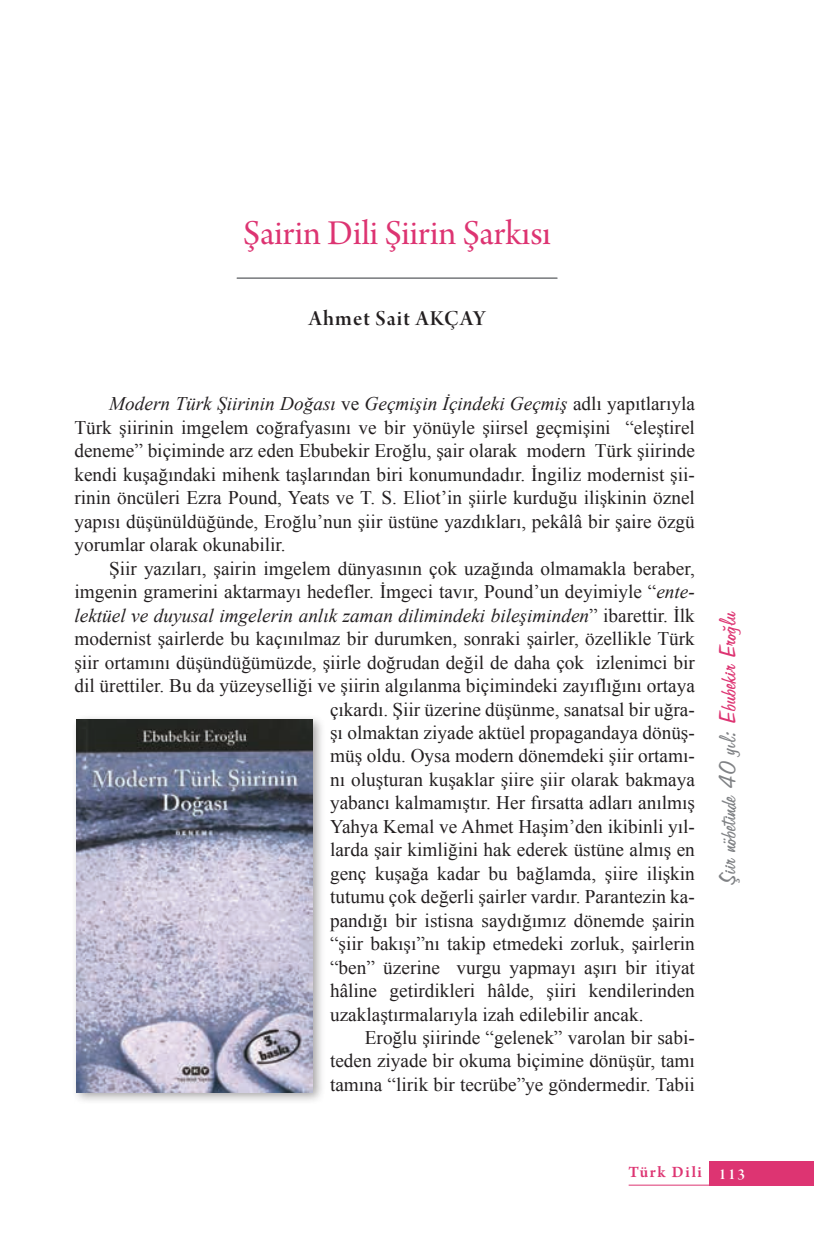
<style>
.page{position:relative;width:819px;height:1241px;background:#fff}
.page>*{position:absolute;margin:0;border:0;box-sizing:border-box;transform-origin:0 0}
.t1{font:36.75px "Arno Pro Subhead";color:#dd3472}
.t2{font:26.25px "Freehand 575";color:#808285}
.t3{font:22.75px "Arno Pro Smbd Display";letter-spacing:.045em;color:#231f20}
.t4{font:19.25px/23.4px "Times New Roman";color:#231f20;text-align:justify}
.t5{font:italic 19.25px "Times New Roman";color:#231f20}
.t6{font:600 16.62px "Arno Pro";letter-spacing:.1em;color:#dd3472}
.s1{font-style:italic}
.s2{font-style:normal}
.s3{color:#dd3472}
</style>
<div class="page">
<div style="left:709px;top:1160px;width:105px;height:25px;background:#dd3472"></div>
<hr style="left:628px;top:1184px;width:81px;height:1px;background:#dd3472">
<hr style="left:237px;top:277px;width:320px;height:1px;background:#808285">
<hr style="left:237px;top:278px;width:320px;height:1px;background:#808285">
<div style="left:71px;top:713px;width:254px;height:391px;background:#231f20;opacity:.41"></div>
<img style="left:77px;top:719px;width:236px;height:372px">
<h1 class="t1" style="left:243px;top:212px;width:309px">Şairin Dili Şiirin Şarkısı</h1>
<p class="t3" style="left:309px;top:305px;width:178px">Ahmet Sait AKÇAY</p>
<p class="t4" style="left:74px;top:392px;width:622px;text-indent:35px"><span class="s1">Modern Türk Şiirinin Doğası</span> ve <span class="s1">Geçmişin İçindeki Geçmiş</span> adlı yapıtlarıyla Türk şiirinin imgelem coğrafyasını ve bir yönüyle şiirsel geçmişini “eleştirel deneme” biçiminde arz eden Ebubekir Eroğlu, şair olarak modern Türk şiirinde kendi kuşağındaki mihenk taşlarından biri konumundadır. İngiliz modernist şii&shy;rinin öncüleri Ezra Pound, Yeats ve T. S. Eliot’in şiirle kurduğu ilişkinin öznel yapısı düşünüldüğünde, Eroğlu’nun şiir üstüne yazdıkları, pekâlâ bir şaire özgü yorumlar olarak okunabilir.</p>
<p class="t4" style="left:109px;top:556px;width:587px">Şiir yazıları, şairin imgelem dünyasının çok uzağında olmamakla beraber,</p>
<p class="t4" style="left:74px;top:579px;width:622px">imgenin gramerini aktarmayı hedefler. İmgeci tavır, Pound’un deyimiyle “<span class="s1">ente-</span></p>
<p class="t5" style="left:74px;top:602px;width:622px">lektüel ve duyusal imgelerin anlık zaman dilimindeki bileşiminden<span class="s2">” ibarettir. İlk</span></p>
<p class="t4" style="left:74px;top:626px;width:622px">modernist şairlerde bu kaçınılmaz bir durumken, sonraki şairler, özellikle Türk</p>
<p class="t4" style="left:74px;top:650px;width:622px">şiir ortamını düşündüğümüzde, şiirle doğrudan değil de daha çok izlenimci bir</p>
<p class="t4" style="left:74px;top:673px;width:622px">dil ürettiler. Bu da yüzeyselliği ve şiirin algılanma biçimindeki zayıflığını ortaya</p>
<p class="t4" style="left:330px;top:697px;width:366px">çıkardı. Şiir üzerine düşünme, sanatsal bir uğra-</p>
<p class="t4" style="left:330px;top:720px;width:366px">şı olmaktan ziyade aktüel propagandaya dönüş-</p>
<p class="t4" style="left:330px;top:743px;width:366px">müş oldu. Oysa modern dönemdeki şiir ortamı-</p>
<p class="t4" style="left:330px;top:767px;width:366px">nı oluşturan kuşaklar şiire şiir olarak bakmaya</p>
<p class="t4" style="left:330px;top:790px;width:366px">yabancı kalmamıştır. Her fırsatta adları anılmış</p>
<p class="t4" style="left:330px;top:814px;width:366px">Yahya Kemal ve Ahmet Haşim’den ikibinli yıl-</p>
<p class="t4" style="left:330px;top:837px;width:366px">larda şair kimliğini hak ederek üstüne almış en</p>
<p class="t4" style="left:330px;top:861px;width:366px">genç kuşağa kadar bu bağlamda, şiire ilişkin</p>
<p class="t4" style="left:330px;top:884px;width:366px">tutumu çok değerli şairler vardır. Parantezin ka-</p>
<p class="t4" style="left:330px;top:908px;width:366px">pandığı bir istisna saydığımız dönemde şairin</p>
<p class="t4" style="left:330px;top:931px;width:366px">“şiir bakışı”nı takip etmedeki zorluk, şairlerin</p>
<p class="t4" style="left:330px;top:954px;width:366px">“ben” üzerine vurgu yapmayı aşırı bir itiyat</p>
<p class="t4" style="left:330px;top:978px;width:366px">hâline getirdikleri hâlde, şiiri kendilerinden</p>
<p class="t4" style="left:330px;top:1001px;width:315px">uzaklaştırmalarıyla izah edilebilir ancak.</p>
<p class="t4" style="left:365px;top:1025px;width:331px">Eroğlu şiirinde “gelenek” varolan bir sabi-</p>
<p class="t4" style="left:330px;top:1048px;width:366px">teden ziyade bir okuma biçimine dönüşür, tamı</p>
<p class="t4" style="left:330px;top:1072px;width:366px">tamına “lirik bir tecrübe”ye göndermedir. Tabii</p>
<h2 class="t2" style="left:713px;top:883px;width:274px;rotate:-90deg">Şiir nöbetinde 40 yıl: <span class="s3">Ebubekir Eroğlu</span></h2>
<p class="t6" style="left:628px;top:1162px;width:118px">Türk Dili <sub>113</sub></p>
</div>
